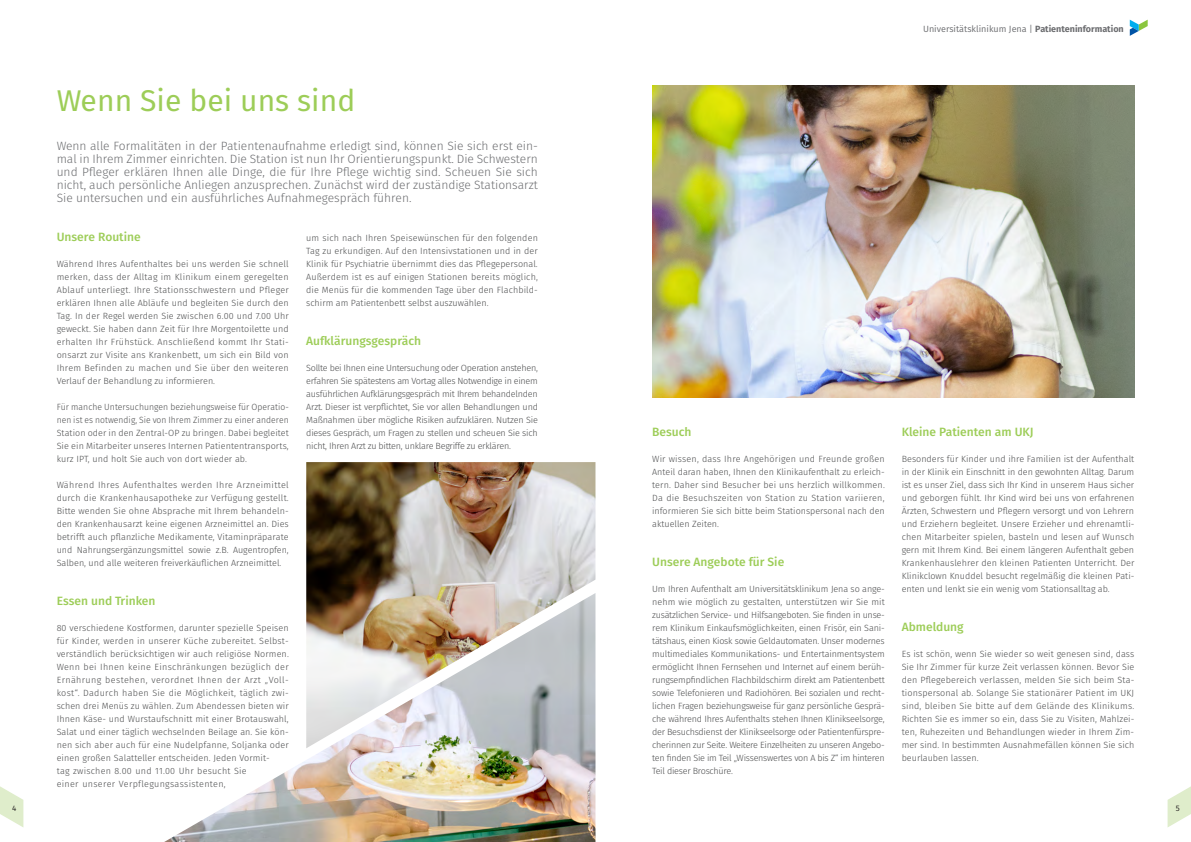
<style>
.page{position:relative;width:1191px;height:842px;background:#fff}
.page>*{position:absolute;margin:0;border:0;box-sizing:border-box;transform-origin:0 0}
.t1{font:30px "Fira Sans";color:#9dcd58}
.t2{font:300 12px/13px "Fira Sans";color:#6c6d70;text-align:justify}
.t3{font:500 12px "Fira Sans";color:#9dcd58}
.t4{font:300 9px/13px "Fira Sans";letter-spacing:.01em;color:#4b4c4d;text-align:justify}
.t5{font:300 9px/13px "Fira Sans";letter-spacing:.01em;color:#4b4c4d;text-align:justify;scale:.96 1}
.t6{font:9px "Fira Sans";color:#6c6d70}
.t7{font:8px "Fira Sans";color:#231f20}
.s1{font-weight:700}
</style>
<div class="page">
<svg style="left:0;top:786px;width:23px;height:41px"></svg>
<svg style="left:1167px;top:786px;width:24px;height:41px"></svg>
<svg style="left:1129px;top:20px;width:18px;height:16px"></svg>
<img style="left:164px;top:748px;width:431px;height:94px">
<img style="left:306px;top:462px;width:289px;height:286px">
<img style="left:652px;top:85px;width:482px;height:312px">
<h1 class="t1" style="left:57px;top:78px;width:300px">Wenn Sie bei uns sind</h1>
<p class="t2" style="left:57px;top:139px;width:483px">Wenn alle Formalitäten in der Patientenaufnahme erledigt sind, können Sie sich erst ein&shy;mal in Ihrem Zimmer einrichten. Die Station ist nun Ihr Orientierungspunkt. Die Schwestern und Pfleger erklären Ihnen alle Dinge, die für Ihre Pflege wichtig sind. Scheuen Sie sich nicht, auch persönliche Anliegen anzusprechen. Zunächst wird der zuständige Stationsarzt Sie untersuchen und ein ausführliches Aufnahmegespräch führen.</p>
<h2 class="t3" style="left:57px;top:227px;width:86px">Unsere Routine</h2>
<p class="t4" style="left:57px;top:257px;width:234px">Während Ihres Aufenthaltes bei uns werden Sie schnell merken, dass der Alltag im Klinikum einem geregelten Ablauf unterliegt. Ihre Stationsschwestern und Pfleger erklären Ihnen alle Abläufe und begleiten Sie durch den Tag. In der Regel werden Sie zwischen 6.00 und 7.00 Uhr geweckt. Sie haben dann Zeit für Ihre Morgentoilette und erhalten Ihr Frühstück. Anschließend kommt Ihr Stati&shy;onsarzt zur Visite ans Krankenbett, um sich ein Bild von Ihrem Befinden zu machen und Sie über den weiteren Verlauf der Behandlung zu informieren.</p>
<p class="t5" style="left:57px;top:400px;width:243px">Für manche Untersuchungen beziehungsweise für Operatio&shy;nen ist es notwendig, Sie von Ihrem Zimmer zu einer anderen Station oder in den Zentral-OP zu bringen. Dabei begleitet Sie ein Mitarbeiter unseres Internen Patiententransports, kurz IPT, und holt Sie auch von dort wieder ab.</p>
<p class="t4" style="left:57px;top:478px;width:234px">Während Ihres Aufenthaltes werden Ihre Arzneimittel durch die Krankenhausapotheke zur Verfügung gestellt.<br>Bitte wenden Sie ohne Absprache mit Ihrem behandeln&shy;den Krankenhausarzt keine eigenen Arzneimittel an. Dies betrifft auch pflanzliche Medikamente, Vitaminpräparate und Nahrungsergänzungsmittel sowie z.B. Augentropfen, Salben, und alle weiteren freiverkäuflichen Arzneimittel.</p>
<h2 class="t3" style="left:57px;top:591px;width:100px">Essen und Trinken</h2>
<p class="t4" style="left:57px;top:621px;width:234px;text-align:left">80 verschiedene Kostformen, darunter spezielle Speisen für Kinder, werden in unserer Küche zubereitet. Selbst&shy;verständlich berücksichtigen wir auch religiöse Normen.<br>Wenn bei Ihnen keine Einschränkungen bezüglich der Ernährung bestehen, verordnet Ihnen der Arzt „Voll&shy;kost“. Dadurch haben Sie die Möglichkeit, täglich zwi&shy;schen drei Menüs zu wählen. Zum Abendessen bieten wir Ihnen Käse- und Wurstaufschnitt mit einer Brotauswahl, Salat und einer täglich wechselnden Beilage an. Sie kön&shy;nen sich aber auch für eine Nudelpfanne, Soljanka oder einen großen Salatteller entscheiden. Jeden Vormit-<br>tag zwischen 8.00 und 11.00 Uhr besucht Sie<br>einer unserer Verpflegungsassistenten,</p>
<p class="t4" style="left:306px;top:231px;width:233px">um sich nach Ihren Speisewünschen für den folgenden Tag zu erkundigen. Auf den Intensivstationen und in der Klinik für Psychiatrie übernimmt dies das Pflegepersonal.<br>Außerdem ist es auf einigen Stationen bereits möglich, die Menüs für die kommenden Tage über den Flachbild&shy;schirm am Patientenbett selbst auszuwählen.</p>
<h2 class="t3" style="left:306px;top:331px;width:116px">Aufklärungsgespräch</h2>
<p class="t4" style="left:306px;top:361px;width:233px">Sollte bei Ihnen eine Untersuchung oder Operation anstehen, erfahren Sie spätestens am Vortag alles Notwendige in einem ausführlichen Aufklärungsgespräch mit Ihrem behandelnden Arzt. Dieser ist verpflichtet, Sie vor allen Behandlungen und Maßnahmen über mögliche Risiken aufzuklären. Nutzen Sie dieses Gespräch, um Fragen zu stellen und scheuen Sie sich nicht, Ihren Arzt zu bitten, unklare Begriffe zu erklären.</p>
<p class="t6" style="left:923px;top:22px;width:202px">Universitätsklinikum Jena | <span class="s1">Patienteninformation</span></p>
<h2 class="t3" style="left:652px;top:422px;width:41px">Besuch</h2>
<p class="t4" style="left:652px;top:452px;width:234px">Wir wissen, dass Ihre Angehörigen und Freunde großen Anteil daran haben, Ihnen den Klinikaufenthalt zu erleich&shy;tern. Daher sind Besucher bei uns herzlich willkommen.<br>Da die Besuchszeiten von Station zu Station variieren, informieren Sie sich bitte beim Stationspersonal nach den aktuellen Zeiten.</p>
<h2 class="t3" style="left:652px;top:552px;width:134px">Unsere Angebote für Sie</h2>
<p class="t4" style="left:652px;top:582px;width:234px">Um Ihren Aufenthalt am Universitätsklinikum Jena so ange&shy;nehm wie möglich zu gestalten, unterstützen wir Sie mit zusätzlichen Service- und Hilfsangeboten. Sie finden in unse&shy;rem Klinikum Einkaufsmöglichkeiten, einen Frisör, ein Sani&shy;tätshaus, einen Kiosk sowie Geldautomaten. Unser modernes multimediales Kommunikations- und Entertainmentsystem ermöglicht Ihnen Fernsehen und Internet auf einem berüh&shy;rungsempfindlichen Flachbildschirm direkt am Patientenbett sowie Telefonieren und Radiohören. Bei sozialen und recht&shy;lichen Fragen beziehungsweise für ganz persönliche Gesprä&shy;che während Ihres Aufenthalts stehen Ihnen Klinikseelsorge, der Besuchsdienst der Klinikseelsorge oder Patientenfürspre&shy;cherinnen zur Seite. Weitere Einzelheiten zu unseren Angebo&shy;ten finden Sie im Teil „Wissenswertes von A bis Z“ im hinteren Teil dieser Broschüre.</p>
<h2 class="t3" style="left:901px;top:422px;width:133px">Kleine Patienten am UKJ</h2>
<p class="t4" style="left:901px;top:452px;width:234px">Besonders für Kinder und ihre Familien ist der Aufenthalt in der Klinik ein Einschnitt in den gewohnten Alltag. Darum ist es unser Ziel, dass sich Ihr Kind in unserem Haus sicher und geborgen fühlt. Ihr Kind wird bei uns von erfahrenen Ärzten, Schwestern und Pflegern versorgt und von Lehrern und Erziehern begleitet. Unsere Erzieher und ehrenamtli&shy;chen Mitarbeiter spielen, basteln und lesen auf Wunsch gern mit Ihrem Kind. Bei einem längeren Aufenthalt geben Krankenhauslehrer den kleinen Patienten Unterricht. Der Klinikclown Knuddel besucht regelmäßig die kleinen Pati&shy;enten und lenkt sie ein wenig vom Stationsalltag ab.</p>
<h2 class="t3" style="left:901px;top:617px;width:63px">Abmeldung</h2>
<p class="t4" style="left:901px;top:647px;width:234px">Es ist schön, wenn Sie wieder so weit genesen sind, dass Sie Ihr Zimmer für kurze Zeit verlassen können. Bevor Sie den Pflegebereich verlassen, melden Sie sich beim Sta&shy;tionspersonal ab. Solange Sie stationärer Patient im UKJ sind, bleiben Sie bitte auf dem Gelände des Klinikums.<br>Richten Sie es immer so ein, dass Sie zu Visiten, Mahlzei&shy;ten, Ruhezeiten und Behandlungen wieder in Ihrem Zim&shy;mer sind. In bestimmten Ausnahmefällen können Sie sich beurlauben lassen.</p>
<p class="t7" style="left:12px;top:803px;width:6px">4</p>
<p class="t7" style="left:1175px;top:803px;width:5px">5</p>
</div>
